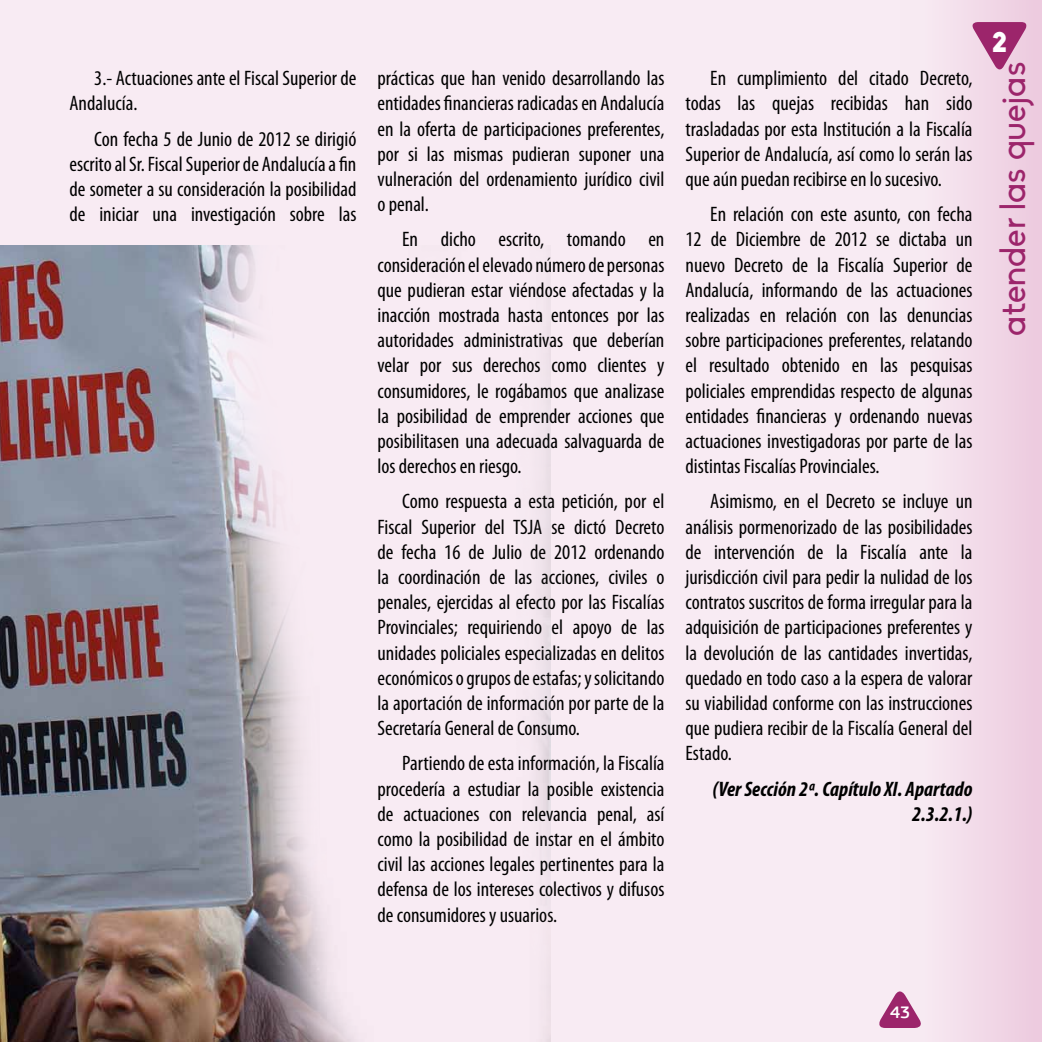
<style>
.page{position:relative;width:1042px;height:1042px;background:#f8ebf3}
.page>*{position:absolute;margin:0;border:0;box-sizing:border-box;transform-origin:0 0}
.t1{font:35px "Biko";letter-spacing:.005em;color:#9c256b}
.t2{font:900 28px "Biko";color:#fff}
.t3{font:condensed 21px/25.2px "Myriad Pro";color:#000;text-align:justify}
.t4{font:italic 700 condensed 21px/25.2px "Myriad Pro";color:#000;text-align:right}
.t5{font:500 17.5px "EC Square Sans Pro";color:#fff}
</style>
<div class="page">
<div style="left:900px;top:0;width:142px;height:1042px;background:linear-gradient(to right,#f9eef5,#edcadf)"></div>
<img style="left:0;top:245px;width:551px;height:797px">
<svg style="left:879px;top:986px;width:45px;height:42px"></svg>
<svg style="left:969px;top:22px;width:60px;height:51px;background:#c67ea8"></svg>
<p class="t3" style="left:69px;top:66px;width:288px;text-indent:25px">3.- Actuaciones ante el Fiscal Superior de<br>Andalucía.</p>
<p class="t3" style="left:69px;top:126px;width:288px;text-indent:25px">Con fecha 5 de Junio de 2012 se dirigió escrito al Sr. Fiscal Superior de Andalucía a fin de someter a su consideración la posibilidad de iniciar una investigación sobre las</p>
<p class="t3" style="left:377px;top:66px;width:288px">prácticas que han venido desarrollando las entidades financieras radicadas en Andalucía en la oferta de participaciones preferentes, por si las mismas pudieran suponer una vulneración del ordenamiento jurídico civil o penal.</p>
<p class="t3" style="left:377px;top:227px;width:288px;text-indent:25px">En dicho escrito, tomando en consideración el elevado número de personas que pudieran estar viéndose afectadas y la inacción mostrada hasta entonces por las autoridades administrativas que deberían velar por sus derechos como clientes y consumidores, le rogábamos que analizase la posibilidad de emprender acciones que posibilitasen una adecuada salvaguarda de los derechos en riesgo.</p>
<p class="t3" style="left:377px;top:489px;width:288px;text-indent:25px">Como respuesta a esta petición, por el Fiscal Superior del TSJA se dictó Decreto de fecha 16 de Julio de 2012 ordenando la coordinación de las acciones, civiles o penales, ejercidas al efecto por las Fiscalías Provinciales; requiriendo el apoyo de las unidades policiales especializadas en delitos económicos o grupos de estafas; y solicitando la aportación de información por parte de la Secretaría General de Consumo.</p>
<p class="t3" style="left:377px;top:751px;width:288px;text-indent:25px">Partiendo de esta información, la Fiscalía procedería a estudiar la posible existencia de actuaciones con relevancia penal, así como la posibilidad de instar en el ámbito civil las acciones legales pertinentes para la defensa de los intereses colectivos y difusos de consumidores y usuarios.</p>
<p class="t3" style="left:685px;top:66px;width:288px;text-indent:25px">En cumplimiento del citado Decreto, todas las quejas recibidas han sido trasladadas por esta Institución a la Fiscalía Superior de Andalucía, así como lo serán las que aún puedan recibirse en lo sucesivo.</p>
<p class="t3" style="left:685px;top:202px;width:289px;text-indent:25px">En relación con este asunto, con fecha 12 de Diciembre de 2012 se dictaba un nuevo Decreto de la Fiscalía Superior de Andalucía, informando de las actuaciones realizadas en relación con las denuncias sobre participaciones preferentes, relatando el resultado obtenido en las pesquisas policiales emprendidas respecto de algunas entidades financieras y ordenando nuevas actuaciones investigadoras por parte de las distintas Fiscalías Provinciales.</p>
<p class="t3" style="left:685px;top:489px;width:288px;text-indent:25px">Asimismo, en el Decreto se incluye un análisis pormenorizado de las posibilidades de intervención de la Fiscalía ante la jurisdicción civil para pedir la nulidad de los contratos suscritos de forma irregular para la adquisición de participaciones preferentes y la devolución de las cantidades invertidas, quedado en todo caso a la espera de valorar su viabilidad conforme con las instrucciones que pudiera recibir de la Fiscalía General del Estado.</p>
<p class="t4" style="left:712px;top:776px;width:262px">(Ver Sección 2ª. Capítulo XI. Apartado<br>2.3.2.1.)</p>
<h2 class="t2" style="left:992px;top:25px;width:16px">2</h2>
<h1 class="t1" style="left:993px;top:335px;width:275px;rotate:-90deg">atender las quejas</h1>
<p class="t5" style="left:890px;top:1001px;width:22px">43</p>
</div>
